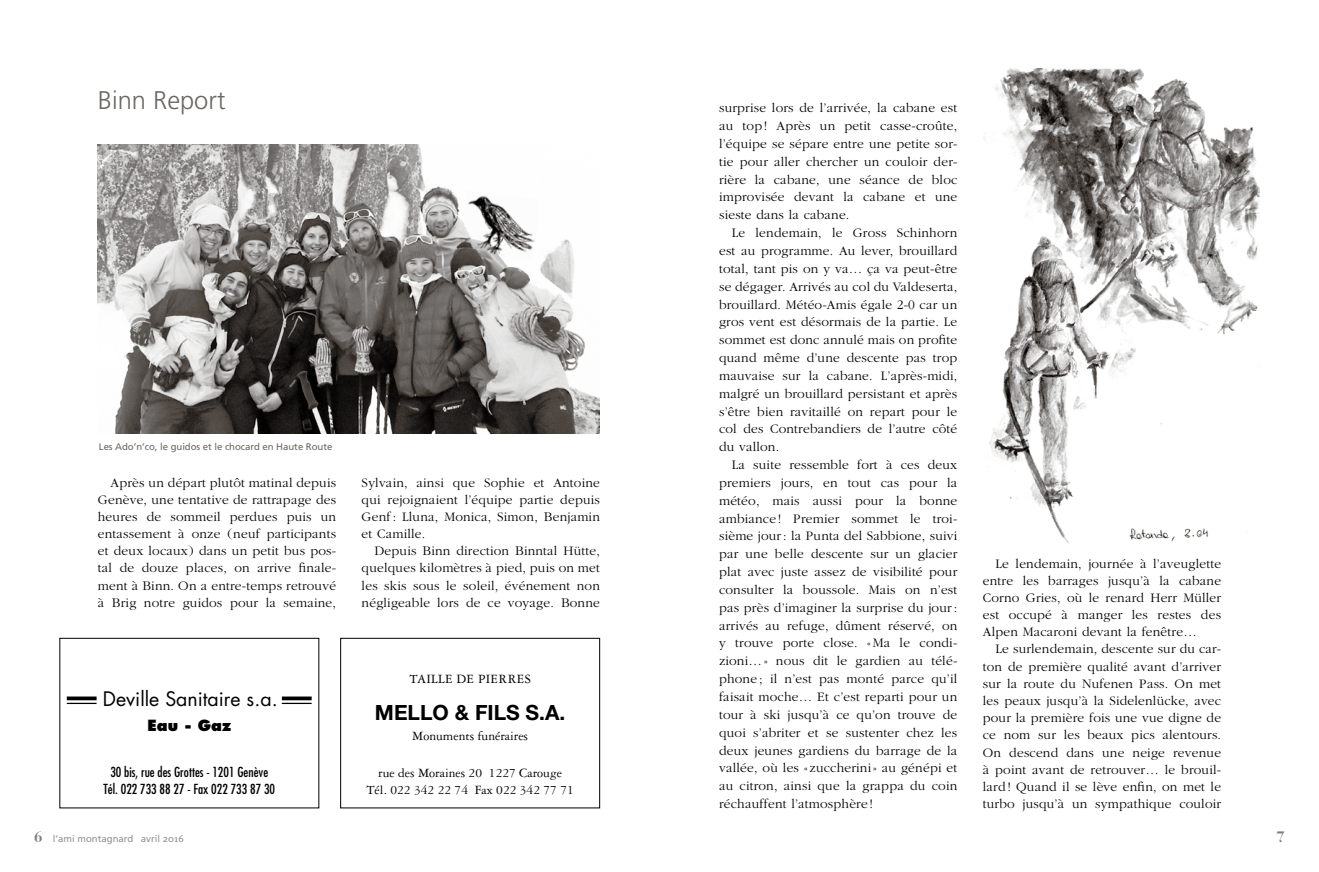
<style>
.page{position:relative;width:1319px;height:872px;background:#fff}
.page>*{position:absolute;margin:0;border:0;box-sizing:border-box;transform-origin:0 0}
.t1{font:300 25.5px "Frutiger";color:#6b6763}
.t2{font:700 21px "Helvetica Neue";color:#000}
.t3{font:19.5px "Futura";color:#000}
.t4{font:800 15px "Futura";color:#000}
.t5{font:700 15px "Bauer Bodoni";color:#7f7c7a}
.t6{font:300 13.5px/17.9px "Garamond";letter-spacing:.015em;color:#000;text-align:justify}
.t7{font:13.5px/16.5px "Garamond Three";color:#000;text-align:center}
.t8{font:condensed 13.5px/17.1px "Futura";color:#000;text-align:center}
.t9{font:13.5px "Garamond Three";letter-spacing:.02em;color:#000}
.t10{font:9.6px "Frutiger";letter-spacing:-.005em;color:#6b6763}
.t11{font:9.6px "Frutiger";color:#949290}
.s1{font-family:"Bauer Bodoni";font-weight:700;font-size:15px;color:#7f7c7a}
.s2{font-family:"Meta Plus";font-size:9.9px}
</style>
<div class="page">
<img style="left:98px;top:145px;width:502px;height:289px">
<img style="left:984px;top:69px;width:275px;height:475px">
<div style="left:340px;top:638px;width:260px;height:170px;border:1px solid #000"></div>
<div style="left:60px;top:638px;width:259px;height:170px;border:1px solid #000"></div>
<svg style="left:67px;top:696px;width:30px;height:4px"></svg>
<hr style="left:67px;top:703px;width:30px;height:1px;background:#000">
<svg style="left:282px;top:696px;width:29px;height:4px"></svg>
<svg style="left:282px;top:703px;width:29px;height:1px"></svg>
<img style="left:459px;top:190px;width:79px;height:71px">
<h1 class="t1" style="left:98px;top:86px;width:129px">Binn Report</h1>
<p class="t10" style="left:99px;top:440px;width:235px">Les Ado’n’co, le guidos et le chocard en Haute Route</p>
<p class="t6" style="left:98px;top:474px;width:240px;line-height:17.1px;text-indent:13px">Après un départ plutôt matinal depuis Genève, une tentative de rattrapage des heures de sommeil perdues puis un entassement à onze (neuf participants et deux locaux) dans un petit bus pos&shy;tal de douze places, on arrive finale&shy;ment à Binn. On a entre-temps retrouvé à Brig notre guidos pour la semaine,</p>
<p class="t6" style="left:361px;top:474px;width:240px;line-height:17.1px">Sylvain, ainsi que Sophie et Antoine qui rejoignaient l’équipe partie depuis Genf : Lluna, Monica, Simon, Benjamin et Camille.</p>
<p class="t6" style="left:361px;top:542px;width:240px;line-height:17.1px;text-indent:13px">Depuis Binn direction Binntal Hütte, quelques kilomètres à pied, puis on met les skis sous le soleil, événement non négligeable lors de ce voyage. Bonne</p>
<h3 class="t3" style="left:103px;top:686px;width:176px">Deville Sanitaire s.a.</h3>
<p class="t4" style="left:147px;top:716px;width:85px">Eau - Gaz</p>
<p class="t8" style="left:104px;top:763px;width:173px">30 bis, rue des Grottes - 1201 Genève<br>Tél. 022 733 88 27 - Fax 022 733 87 30</p>
<p class="t9" style="left:409px;top:671px;width:123px">taille de pierres</p>
<h2 class="t2" style="left:375px;top:699px;width:192px">MELLO &amp; FILS S.A.</h2>
<p class="t7" style="left:412px;top:727px;width:117px">Monuments funéraires</p>
<p class="t7" style="left:366px;top:765px;width:209px">rue des Moraines 20 1227 Carouge<br>Tél. 022 342 22 74 Fax 022 342 77 71</p>
<p class="t6" style="left:719px;top:99px;width:240px">surprise lors de l’arrivée, la cabane est au top ! Après un petit casse-croûte, l’équipe se sépare entre une petite sor&shy;tie pour aller chercher un couloir der&shy;rière la cabane, une séance de bloc improvisée devant la cabane et une sieste dans la cabane.</p>
<p class="t6" style="left:719px;top:224px;width:240px;text-indent:13px">Le lendemain, le Gross Schinhorn est au programme. Au lever, brouillard total, tant pis on y va… ça va peut-être se dégager. Arrivés au col du Valdeserta, brouillard. Météo-Amis égale 2-0 car un gros vent est désormais de la partie. Le sommet est donc annulé mais on profite quand même d’une descente pas trop mauvaise sur la cabane. L’après-midi, malgré un brouillard persistant et après s’être bien ravitaillé on repart pour le col des Contrebandiers de l’autre côté du vallon.</p>
<p class="t6" style="left:719px;top:456px;width:240px;text-indent:13px">La suite ressemble fort à ces deux premiers jours, en tout cas pour la météo, mais aussi pour la bonne ambiance ! Premier sommet le troi&shy;sième jour: la Punta del Sabbione, suivi par une belle descente sur un glacier plat avec juste assez de visibilité pour consulter la boussole. Mais on n’est pas près d’imaginer la surprise du jour: arrivés au refuge, dûment réservé, on y trouve porte close. « Ma le condi&shy;zioni…» nous dit le gardien au télé&shy;phone ; il n’est pas monté parce qu’il faisait moche… Et c’est reparti pour un tour à ski jusqu’à ce qu’on trouve de quoi s’abriter et se sustenter chez les deux jeunes gardiens du barrage de la vallée, où les « zuccherini » au génépi et au citron, ainsi que la grappa du coin réchauffent l’atmosphère !</p>
<p class="t6" style="left:982px;top:555px;width:240px;line-height:17.1px;text-indent:13px">Le lendemain, journée à l’aveuglette entre les barrages jusqu’à la cabane Corno Gries, où le renard Herr Müller est occupé à manger les restes des Alpen Macaroni devant la fenêtre…</p>
<p class="t6" style="left:982px;top:641px;width:240px;line-height:17.1px;text-indent:13px">Le surlendemain, descente sur du car&shy;ton de première qualité avant d’arriver sur la route du Nufenen Pass. On met les peaux jusqu’à la Sidelenlücke, avec pour la première fois une vue digne de ce nom sur les beaux pics alentours.<br>On descend dans une neige revenue à point avant de retrouver… le brouil&shy;lard ! Quand il se lève enfin, on met le turbo jusqu’à un sympathique couloir</p>
<p class="t11" style="left:34px;top:833px;width:151px"><span class="s1">6</span> l’ami montagnard avril <span class="s2">2</span>o<span class="s2">16</span></p>
<p class="t5" style="left:1276px;top:828px;width:10px">7</p>
</div>
